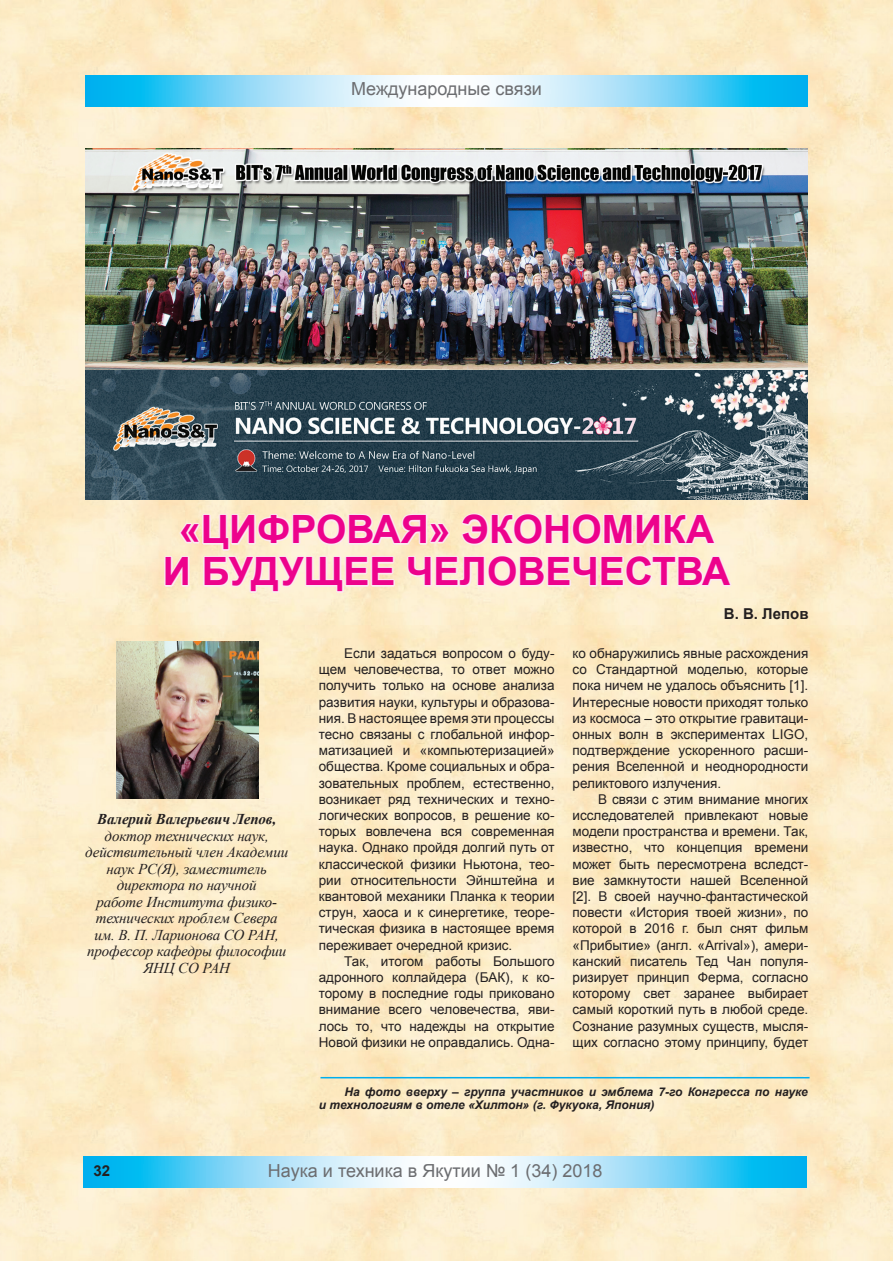
<style>
.page{position:relative;width:893px;height:1263px;background:#fff}
.page>*{position:absolute;margin:0;border:0;box-sizing:border-box;transform-origin:0 0}
.t1{font:700 39px/42px "Arial";color:#ed028c;text-align:center}
.t2{font:18px "Arial";color:#6c6d70}
.t3{font:italic 15px/16.5px "Times New Roman";letter-spacing:-.01em;color:#231f20;text-align:center}
.t4{font:italic 700 15px "Times New Roman";letter-spacing:-.01em;color:#231f20}
.t5{font:700 15px "Arial";color:#231f20}
.t6{font:13.5px/16.2px "Arial";color:#231f20;text-align:justify}
.t7{font:italic 700 12px/13.5px "Arial";color:#231f20}
</style>
<div class="page">
<img style="left:0;top:0;width:893px;height:1261px">
<svg style="left:86px;top:76px;width:721px;height:30px"></svg>
<svg style="left:84px;top:1157px;width:723px;height:30px"></svg>
<svg style="left:163px;top:500px;width:572px;height:94px;background:#fcead5"></svg>
<img style="left:116px;top:642px;width:143px;height:157px">
<img style="left:85px;top:149px;width:723px;height:351px">
<hr style="left:320px;top:1077px;width:489px;height:1px;background:#00aeef">
<h2 class="t2" style="left:351px;top:77px;width:192px">Международные связи</h2>
<h1 class="t1" style="left:163px;top:510px;width:569px">«ЦИФРОВАЯ» ЭКОНОМИКА<br>И БУДУЩЕЕ ЧЕЛОВЕЧЕСТВА</h1>
<p class="t5" style="left:724px;top:603px;width:86px">В. В. Лепов</p>
<p class="t4" style="left:97px;top:809px;width:180px">Валерий Валерьевич Лепов,</p>
<p class="t3" style="left:85px;top:827px;width:204px">доктор технических наук, действительный член Академии наук РС(Я), заместитель директора по научной<br>работе Института физико&shy;технических проблем Севера им. В. П. Ларионова СО РАН, профессор кафедры философии<br>ЯНЦ СО РАН</p>
<p class="t6" style="left:319px;top:645px;width:237px;text-indent:26px">Если задаться вопросом о буду&shy;щем человечества, то ответ можно получить только на основе анализа развития науки, культуры и образова&shy;ния. В настоящее время эти процессы тесно связаны с глобальной инфор&shy;матизацией и «компьютеризацией» общества. Кроме социальных и обра&shy;зовательных проблем, естественно, возникает ряд технических и техно&shy;логических вопросов, в решение ко&shy;торых вовлечена вся современная наука. Однако пройдя долгий путь от классической физики Ньютона, тео&shy;рии относительности Эйнштейна и квантовой механики Планка к теории струн, хаоса и к синергетике, теоре&shy;тическая физика в настоящее время переживает очередной кризис.</p>
<p class="t6" style="left:319px;top:953px;width:237px;text-indent:26px">Так, итогом работы Большого адронного коллайдера (БАК), к ко&shy;торому в последние годы приковано внимание всего человечества, яви&shy;лось то, что надежды на открытие Новой физики не оправдались. Одна-</p>
<p class="t6" style="left:573px;top:645px;width:237px">ко обнаружились явные расхождения со Стандартной моделью, которые пока ничем не удалось объяснить [1].<br>Интересные новости приходят только из космоса – это открытие гравитаци&shy;онных волн в экспериментах LIGO, подтверждение ускоренного расши&shy;рения Вселенной и неоднородности реликтового излучения.</p>
<p class="t6" style="left:573px;top:791px;width:237px;text-indent:26px">В связи с этим внимание многих исследователей привлекают новые модели пространства и времени. Так, известно, что концепция времени может быть пересмотрена вследст&shy;вие замкнутости нашей Вселенной [2]. В своей научно-фантастической повести «История твоей жизни», по которой в 2016 г. был снят фильм «Прибытие» (англ. «Arrival»), амери&shy;канский писатель Тед Чан популя&shy;ризирует принцип Ферма, согласно которому свет заранее выбирает самый короткий путь в любой среде.<br>Сознание разумных существ, мысля&shy;щих согласно этому принципу, будет</p>
<p class="t7" style="left:319px;top:1085px;width:490px;text-indent:26px">На фото вверху – группа участников и эмблема 7-го Конгресса по науке и технологиям в отеле «Хилтон» (г. Фукуока, Япония)</p>
<p class="t5" style="left:94px;top:1161px;width:18px">32</p>
<h2 class="t2" style="left:268px;top:1159px;width:336px">Наука и техника в Якутии № 1 (34) 2018</h2>
</div>
